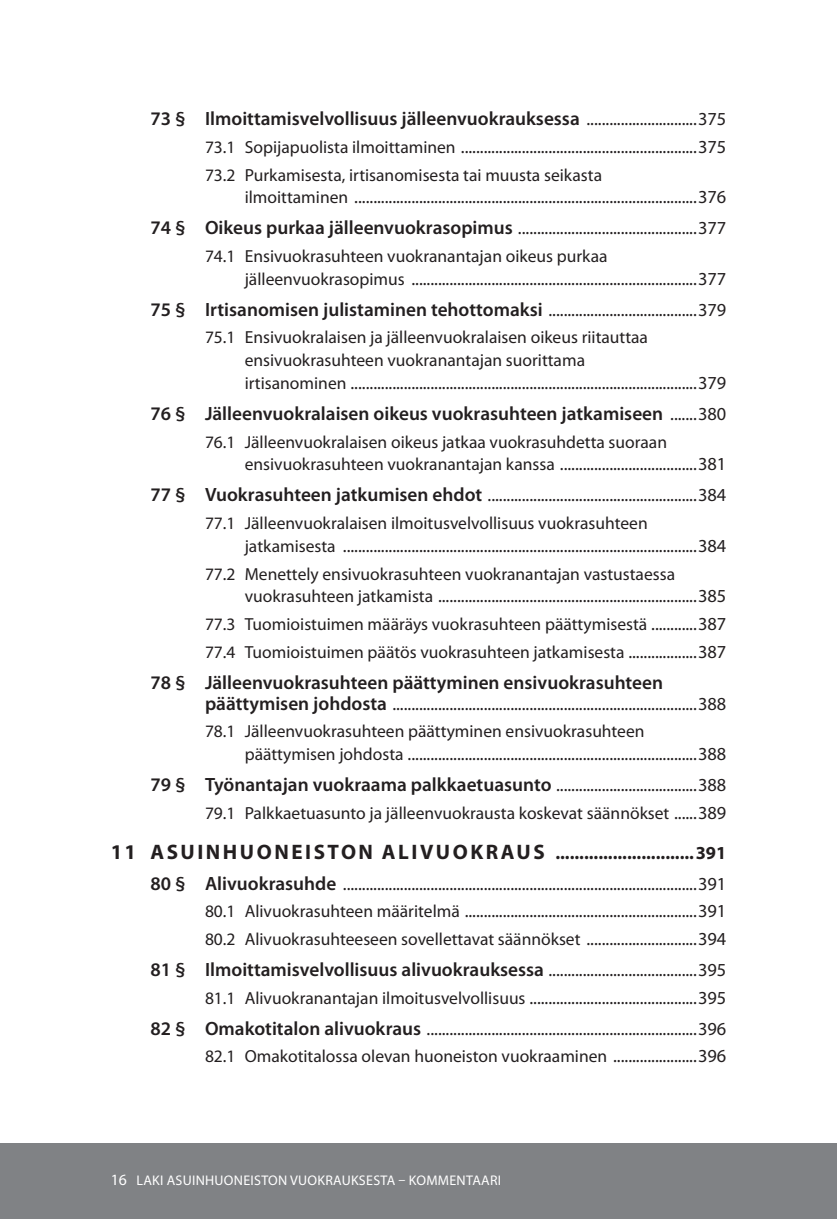
<style>
.page{position:relative;width:837px;height:1219px;background:#fff}
.page>*{position:absolute;margin:0;border:0;box-sizing:border-box;transform-origin:0 0}
.t1{font:600 19.25px "Myriad Pro";color:#231f20}
.t2{font:18.38px/31px "Myriad Pro";color:#231f20;text-align:right}
.t3{font:17.5px/22.8px "Myriad Pro";color:#231f20}
.t4{font:14px "Myriad Pro";letter-spacing:.02em;color:#fff}
.s1{font-weight:400;font-size:18.38px}
.s2{font-size:17.5px}
.s3{font-weight:600;font-size:19.25px}
.s4{font-size:18.38px}
.s5{font-weight:700;font-size:21px}
.s6{font-weight:700}
.s7{font-size:15.75px}
</style>
<div class="page">
<div style="left:0;top:1142px;width:836px;height:76px;background:#808285"></div>
<p class="t1" style="left:150px;top:106px;width:577px">73 § Ilmoittamisvelvollisuus jälleenvuokrauksessa <span class="s1">.............................375</span></p>
<p class="t2" style="left:205px;top:131px;width:522px"><span class="s2">73.1 Sopijapuolista ilmoittaminen</span> ..............................................................375</p>
<p class="t3" style="left:205px;top:163px;width:398px">73.2 Purkamisesta, irtisanomisesta tai muusta seikasta</p>
<p class="t2" style="left:150px;top:181px;width:577px"><span class="s2">ilmoittaminen</span> ..........................................................................................376<br><span class="s3">74 § Oikeus purkaa jälleenvuokrasopimus</span> ...............................................377</p>
<p class="t3" style="left:205px;top:244px;width:404px">74.1 Ensivuokrasuhteen vuokranantajan oikeus purkaa</p>
<p class="t2" style="left:150px;top:263px;width:577px"><span class="s2">jälleenvuokrasopimus</span> ...........................................................................377<br><span class="s3">75 § Irtisanomisen julistaminen tehottomaksi</span> .......................................379</p>
<p class="t3" style="left:245px;top:326px;width:405px;text-indent:-40px">75.1 Ensivuokralaisen ja jälleenvuokralaisen oikeus riitauttaa ensivuokrasuhteen vuokranantajan suorittama</p>
<p class="t2" style="left:245px;top:367px;width:483px"><span class="s2">irtisanominen</span> ...........................................................................................379</p>
<p class="t1" style="left:150px;top:401px;width:577px">76 § Jälleenvuokralaisen oikeus vuokrasuhteen jatkamiseen <span class="s1">.......380</span></p>
<p class="t3" style="left:205px;top:430px;width:463px">76.1 Jälleenvuokralaisen oikeus jatkaa vuokrasuhdetta suoraan</p>
<p class="t2" style="left:150px;top:448px;width:577px"><span class="s2">ensivuokrasuhteen vuokranantajan kanssa</span> ....................................381<br><span class="s3">77 § Vuokrasuhteen jatkumisen ehdot</span> .......................................................384</p>
<p class="t3" style="left:205px;top:511px;width:444px">77.1 Jälleenvuokralaisen ilmoitusvelvollisuus vuokrasuhteen</p>
<p class="t2" style="left:245px;top:530px;width:483px"><span class="s2">jatkamisesta</span> .............................................................................................384</p>
<p class="t3" style="left:205px;top:562px;width:471px">77.2 Menettely ensivuokrasuhteen vuokranantajan vastustaessa</p>
<p class="t2" style="left:245px;top:580px;width:483px"><span class="s2">vuokrasuhteen jatkamista</span> ....................................................................385</p>
<p class="t3" style="left:205px;top:610px;width:522px;line-height:27.7px">77.3 Tuomioistuimen määräys vuokrasuhteen päättymisestä <span class="s4">............387<br></span>77.4 Tuomioistuimen päätös vuokrasuhteen jatkamisesta <span class="s4">..................387</span></p>
<p class="t1" style="left:150px;top:670px;width:514px">78 § Jälleenvuokrasuhteen päättyminen ensivuokrasuhteen</p>
<p class="t2" style="left:205px;top:687px;width:522px"><span class="s3">päättymisen johdosta</span> ................................................................................388</p>
<p class="t3" style="left:205px;top:719px;width:441px">78.1 Jälleenvuokrasuhteen päättyminen ensivuokrasuhteen</p>
<p class="t2" style="left:150px;top:738px;width:577px"><span class="s2">päättymisen johdosta</span> ............................................................................388<br><span class="s3">79 § Työnantajan vuokraama palkkaetuasunto</span> .....................................388</p>
<p class="t3" style="left:205px;top:801px;width:522px">79.1 Palkkaetuasunto ja jälleenvuokrausta koskevat säännökset <span class="s4">......389</span></p>
<p class="t2" style="left:111px;top:836px;width:617px"><span class="s5">11 A SUINHUONE ISTON ALIVUOK RAUS</span> <span class="s6">.............................391<br></span><span class="s3">80 § Alivuokrasuhde</span> .............................................................................................391</p>
<p class="t2" style="left:205px;top:895px;width:522px"><span class="s2">80.1 Alivuokrasuhteen määritelmä</span> .............................................................391</p>
<p class="t3" style="left:205px;top:927px;width:522px">80.2 Alivuokrasuhteeseen sovellettavat säännökset <span class="s4">.............................394</span></p>
<p class="t1" style="left:150px;top:957px;width:577px">81 § Ilmoittamisvelvollisuus alivuokrauksessa <span class="s1">.......................................395</span></p>
<p class="t2" style="left:150px;top:981px;width:577px"><span class="s2">81.1 Alivuokranantajan ilmoitusvelvollisuus</span> ............................................395<br><span class="s3">82 § Omakotitalon alivuokraus</span> .......................................................................396</p>
<p class="t3" style="left:205px;top:1044px;width:522px">82.1 Omakotitalossa olevan huoneiston vuokraaminen <span class="s4">......................396</span></p>
<p class="t4" style="left:111px;top:1171px;width:392px"><span class="s7">16</span> LAKI ASUINHUONEISTON VUOKRAUKSESTA – KOMMENTAARI</p>
</div>
